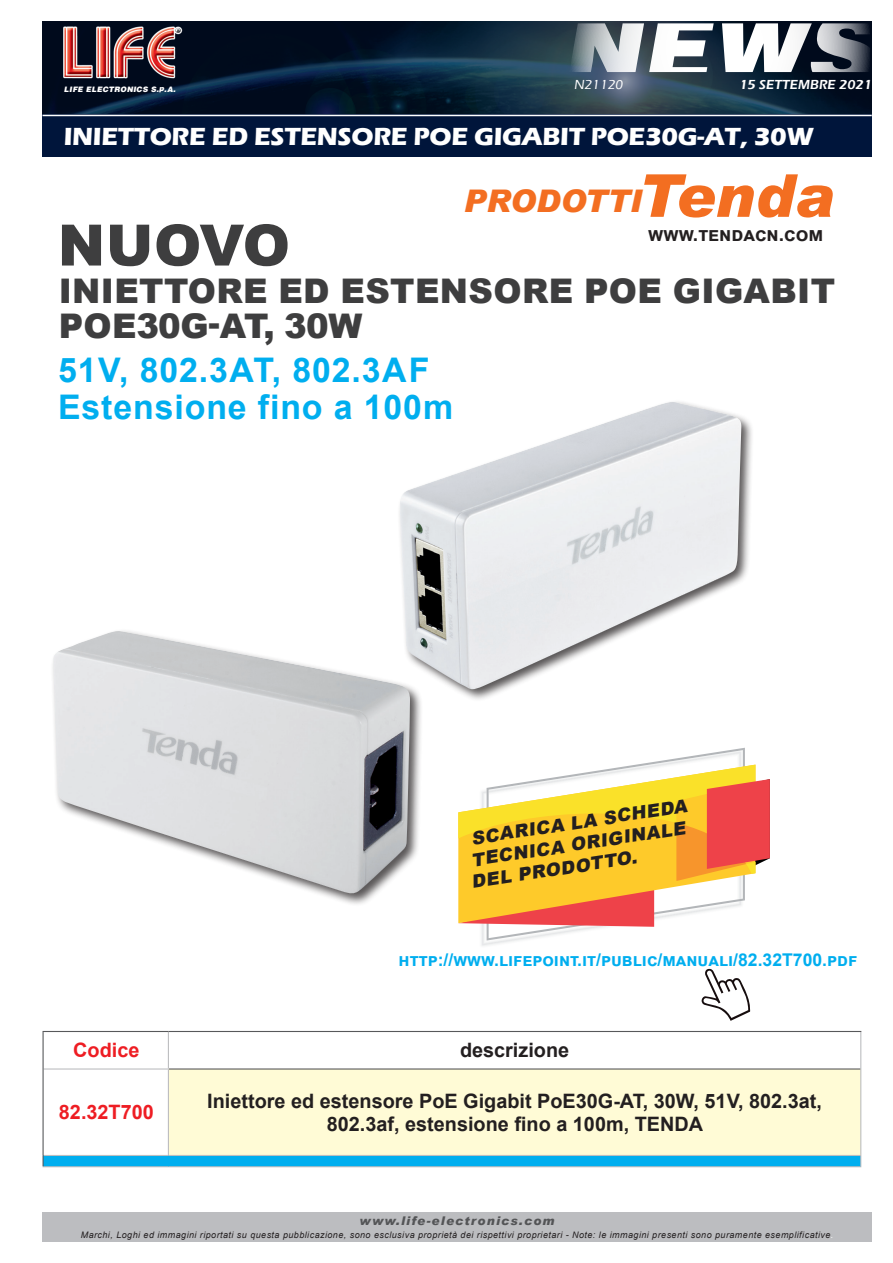
<style>
.page{position:relative;width:893px;height:1263px;background:#fff}
.page>*{position:absolute;margin:0;border:0;box-sizing:border-box;transform-origin:0 0}
.t1{font:900 57px "Arial";letter-spacing:-.005em;color:#3e3e3f}
.t2{font:900 33.9px/35.1px "Arial";letter-spacing:.01em;color:#3e3e3f}
.t3{font:700 33.9px/37.7px "Arial";letter-spacing:.025em;color:#00aeef}
.t4{font:italic 900 31.2px "Arial";color:#f36e21}
.t5{font:700 25.5px "Eras ITC";letter-spacing:-.01em;color:#fff}
.t6{font:700 19.8px/23.9px "Arial";color:#231f20;text-align:center}
.t7{font:700 19.8px "Arial";color:#ee1d23}
.t8{font:700 19.35px "Arial";color:#231f20}
.t9{font:italic 900 18.15px/21.6px "Arial";color:#231f20}
.t10{font:700 17.55px "Arial";color:#00aeef}
.t11{font:600 13.5px "Eras ITC";color:#fff}
.t12{font:500 13.5px "Eras ITC";color:#fff}
.t13{font:italic 900 12px "Arial";letter-spacing:.1em;color:#545557}
.t14{font:italic 9px "Arial";letter-spacing:.05em;color:#231f20}
.t15{font:7.5px "Airbus Special";letter-spacing:.03em;color:#fff}
.s1{font-size:59.25px}
.s2{color:#fff}
</style>
<div class="page">
<img style="left:43px;top:21px;width:829px;height:93px">
<img style="left:60px;top:24px;width:122px;height:57px">
<svg style="left:569px;top:23px;width:301px;height:49px"></svg>
<div style="left:43px;top:115px;width:829px;height:42px;background:#00153b"></div>
<hr style="left:43px;top:115px;width:829px;height:1px;background:#fff">
<div style="left:43px;top:1212px;width:829px;height:30px;background:#bcbdc0"></div>
<div style="left:168px;top:1069px;width:693px;height:86px;background:#fffbd6"></div>
<div style="left:43px;top:1155px;width:818px;height:12px;background:#00aeef"></div>
<hr style="left:168px;top:1032px;width:1px;height:36px;background:#bcbdc0">
<hr style="left:860px;top:1032px;width:1px;height:37px;background:#bcbdc0">
<hr style="left:44px;top:1068px;width:125px;height:1px;background:#bcbdc0">
<hr style="left:168px;top:1069px;width:1px;height:86px;background:#bcbdc0">
<hr style="left:860px;top:1069px;width:1px;height:86px;background:#bcbdc0">
<hr style="left:44px;top:1155px;width:124px;height:1px;background:#bcbdc0">
<hr style="left:168px;top:1155px;width:693px;height:1px;background:#bcbdc0">
<hr style="left:43px;top:1166px;width:125px;height:1px;background:#bcbdc0">
<hr style="left:168px;top:1166px;width:693px;height:1px;background:#bcbdc0">
<hr style="left:43px;top:1031px;width:125px;height:1px;background:#57585a">
<hr style="left:43px;top:1032px;width:1px;height:37px;background:#57585a">
<hr style="left:168px;top:1031px;width:693px;height:1px;background:#57585a">
<hr style="left:169px;top:1068px;width:691px;height:1px;background:#57585a">
<hr style="left:43px;top:1069px;width:1px;height:86px;background:#57585a">
<div style="left:397px;top:399px;width:358px;height:303px;background:#231f20;opacity:.75"></div>
<img style="left:399px;top:402px;width:342px;height:287px">
<div style="left:50px;top:628px;width:373px;height:278px;background:#231f20;opacity:.75"></div>
<img style="left:53px;top:631px;width:357px;height:263px">
<svg style="left:702px;top:968px;width:49px;height:53px"></svg>
<svg style="left:487px;top:748px;width:258px;height:192px"></svg>
<svg style="left:458px;top:765px;width:312px;height:162px"></svg>
<h3 class="t12" style="left:574px;top:77px;width:52px">N21120</h3>
<h3 class="t11" style="left:739px;top:77px;width:136px">15 SETTEMBRE 2021</h3>
<h3 class="t5" style="left:64px;top:122px;width:752px">INIETTORE ED ESTENSORE POE GIGABIT POE30G-AT, 30W</h3>
<p class="t15" style="left:64px;top:85px;width:113px">LIFE ELECTRONICS S.p.A.</p>
<h3 class="t4" style="left:464px;top:182px;width:371px">PRODOTTI<span class="s1">Tenda</span></h3>
<h1 class="t1" style="left:58px;top:204px;width:234px">NUOVO</h1>
<h3 class="t8" style="left:648px;top:221px;width:177px">www.tendacn.com</h3>
<h2 class="t2" style="left:59px;top:272px;width:778px">INIETTORE ED ESTENSORE POE GIGABIT<br>POE30G-AT, 30W</h2>
<h2 class="t3" style="left:58px;top:351px;width:397px">51V, 802.3AT, 802.3AF<br>Estensione fino a 100m</h2>
<h3 class="t9" style="left:463px;top:828px;width:226px;text-indent:7px;rotate:-9deg">SCARICA LA SCHEDA<br>TECNICA ORIGINALE<br>DEL PRODOTTO.</h3>
<h3 class="t10" style="left:399px;top:947px;width:460px">http://www.lifepoint.it/public/manuali/82.32T700.pdf</h3>
<h3 class="t7" style="left:73px;top:1036px;width:68px">Codice</h3>
<h3 class="t6" style="left:460px;top:1039px;width:111px">descrizione</h3>
<h3 class="t7" style="left:59px;top:1098px;width:96px">82.32T700</h3>
<h3 class="t6" style="left:207px;top:1089px;width:616px">Iniettore ed estensore PoE Gigabit PoE30G-AT, 30W, 51V, 802.3at,<br>802.3af, estensione fino a 100m, TENDA</h3>
<h3 class="t13" style="left:360px;top:1213px;width:197px">www.life-electronics.com</h3>
<p class="t14" style="left:81px;top:1229px;width:754px">Marchi, Loghi ed immagini riportati su questa pubblicazione, sono esclusiva proprietà dei rispettivi proprietari - Note: le immagini presenti sono puramente esemplificative<span class="s2">.</span></p>
</div>
